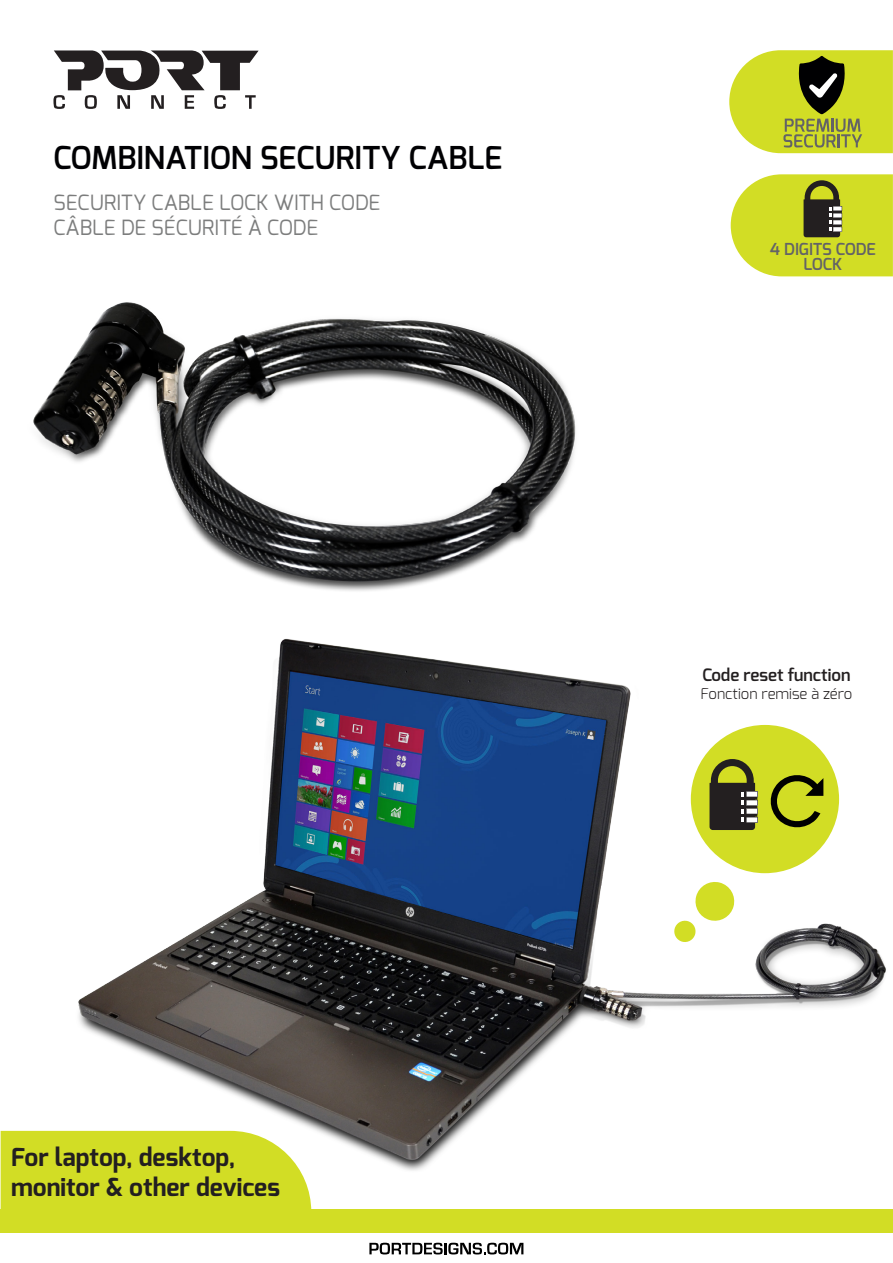
<style>
.page{position:relative;width:893px;height:1263px;background:#fff}
.page>*{position:absolute;margin:0;border:0;box-sizing:border-box;transform-origin:0 0}
.t1{font:600 31.5px "Exo";color:#000003}
.t2{font:700 24.9px "Exo";color:#231f20}
.t3{font:21px "Exo";color:#7c7d7d}
.t4{font:600 17.1px "Exo";color:#231f20}
.t5{font:600 16.5px "Exo";color:#636366}
.t6{font:300 15px "Exo";color:#231f20}
</style>
<div class="page">
<img style="left:30px;top:672px;width:856px;height:499px">
<div style="left:1px;top:1131px;width:310px;height:78px;background:#d2dd25"></div>
<div style="left:0;top:1209px;width:893px;height:24px;background:#d2dd25"></div>
<svg style="left:53px;top:50px;width:206px;height:59px"></svg>
<svg style="left:369px;top:1243px;width:154px;height:11px"></svg>
<svg style="left:729px;top:50px;width:164px;height:103px;background:#bbc339"></svg>
<img style="left:33px;top:302px;width:543px;height:370px">
<svg style="left:731px;top:174px;width:162px;height:102px;background:#c5ce36"></svg>
<svg style="left:673px;top:880px;width:63px;height:63px"></svg>
<div style="left:691px;top:725px;width:148px;height:148px;background:#d2dd25;border-radius:50%"></div>
<svg style="left:709px;top:759px;width:49px;height:71px"></svg>
<svg style="left:770px;top:775px;width:53px;height:53px"></svg>
<p class="t1" style="left:53px;top:137px;width:450px">COMBINATION SECURITY CABLE</p>
<p class="t3" style="left:53px;top:189px;width:328px">SECURITY CABLE LOCK WITH CODE</p>
<p class="t3" style="left:53px;top:214px;width:266px">CÂBLE DE SÉCURITÉ À CODE</p>
<p class="t2" style="left:11px;top:1141px;width:226px">For laptop, desktop,</p>
<p class="t2" style="left:11px;top:1171px;width:270px">monitor &amp; other devices</p>
<p class="t5" style="left:770px;top:239px;width:108px">4 DIGITS CODE</p>
<p class="t5" style="left:803px;top:254px;width:40px">LOCK</p>
<p class="t4" style="left:702px;top:664px;width:149px">Code reset function</p>
<p class="t6" style="left:700px;top:684px;width:153px">Fonction remise à zéro</p>
</div>
